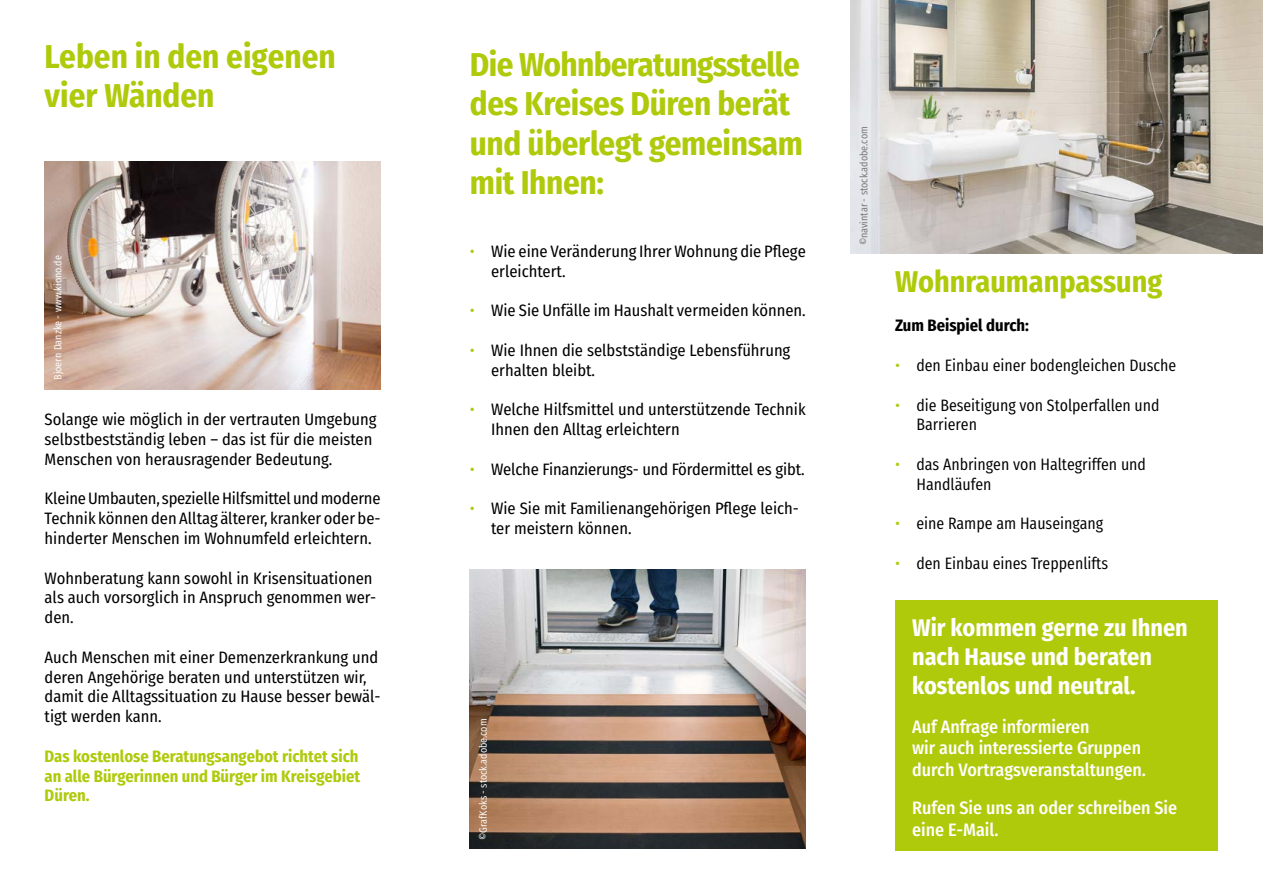
<style>
.page{position:relative;width:1263px;height:893px;background:#fff}
.page>*{position:absolute;margin:0;border:0;box-sizing:border-box;transform-origin:0 0}
.t1{font:700 33px/39.6px "Fira Sans Condensed";letter-spacing:-.01em;color:#afca0b}
.t2{font:700 30px "Fira Sans Condensed";color:#afca0b}
.t3{font:700 24px/28.8px "Fira Sans Condensed";color:#fff}
.t4{font:500 18px/21.6px "Fira Sans Condensed";color:#fff}
.t5{font:16.5px/19.8px "Fira Sans Condensed";color:#000}
.t6{font:16.5px/19.8px "Fira Sans Condensed";color:#000}
.t7{font:700 16.5px/19.8px "Fira Sans Condensed";color:#afca0b;text-align:justify}
.t8{font:700 16.5px "Fira Sans Condensed";color:#000}
.t9{font:10.5px "Fira Sans Condensed";color:#fff}
.t10{font:10.5px "Fira Sans Condensed";color:#757474}
.s1{color:#afca0b}
</style>
<div class="page">
<img style="left:45px;top:162px;width:336px;height:227px">
<img style="left:470px;top:570px;width:336px;height:278px">
<img style="left:850px;top:0;width:413px;height:253px">
<div style="left:895px;top:600px;width:323px;height:250px;background:#afca0b"></div>
<h1 class="t1" style="left:45px;top:34px;width:293px">Leben in den eigenen vier Wänden</h1>
<p class="t9" style="left:48px;top:380px;width:126px;rotate:-90deg">Bjoern Danzke - www.kiono.de</p>
<p class="t5" style="left:45px;top:409px;width:333px">Solange wie möglich in der vertrauten Umgebung selbstbestständig leben – das ist für die meisten<br>Menschen von herausragender Bedeutung.</p>
<p class="t5" style="left:45px;top:488px;width:337px;text-align:justify">Kleine Umbauten, spezielle Hilfsmittel und moderne Technik können den Alltag älterer, kranker oder be&shy;hinderter Menschen im Wohnumfeld erleichtern.</p>
<p class="t5" style="left:45px;top:567px;width:333px">Wohnberatung kann sowohl in Krisensituationen als auch vorsorglich in Anspruch genommen wer&shy;den.</p>
<p class="t5" style="left:45px;top:647px;width:337px">Auch Menschen mit einer Demenzerkrankung und deren Angehörige beraten und unterstützen wir, damit die Alltagssituation zu Hause besser bewäl&shy;tigt werden kann.</p>
<p class="t7" style="left:45px;top:745px;width:317px">Das kostenlose Beratungsangebot richtet sich an alle Bürgerinnen und Bürger im Kreisgebiet Düren.</p>
<h1 class="t1" style="left:470px;top:42px;width:334px">Die Wohnberatungsstelle des Kreises Düren berät und überlegt gemeinsam mit Ihnen:</h1>
<p class="t5" style="left:491px;top:241px;width:316px;text-indent:-21px"><span class="s1">•</span> Wie eine Veränderung Ihrer Wohnung die Pflege erleichtert.</p>
<p class="t5" style="left:470px;top:300px;width:337px"><span class="s1">•</span> Wie Sie Unfälle im Haushalt vermeiden können.</p>
<p class="t5" style="left:491px;top:340px;width:301px;text-indent:-21px"><span class="s1">•</span> Wie Ihnen die selbstständige Lebensführung erhalten bleibt.</p>
<p class="t5" style="left:491px;top:399px;width:316px;text-indent:-21px"><span class="s1">•</span> Welche Hilfsmittel und unterstützende Technik<br>Ihnen den Alltag erleichtern</p>
<p class="t5" style="left:470px;top:458px;width:336px"><span class="s1">•</span> Welche Finanzierungs- und Fördermittel es gibt.</p>
<p class="t5" style="left:491px;top:498px;width:309px;text-indent:-21px"><span class="s1">•</span> Wie Sie mit Familienangehörigen Pflege leich&shy;ter meistern können.</p>
<p class="t9" style="left:474px;top:840px;width:123px;rotate:-90deg">©GrafKoks - stock.adobe.com</p>
<p class="t10" style="left:854px;top:245px;width:121px;rotate:-90deg">©navintar - stock.adobe.com</p>
<h2 class="t2" style="left:895px;top:256px;width:269px">Wohnraumanpassung</h2>
<p class="t8" style="left:895px;top:312px;width:135px">Zum Beispiel durch:</p>
<p class="t6" style="left:895px;top:353px;width:283px"><span class="s1">•</span> den Einbau einer bodengleichen Dusche</p>
<p class="t6" style="left:916px;top:393px;width:245px;text-indent:-21px"><span class="s1">•</span> die Beseitigung von Stolperfallen und<br>Barrieren</p>
<p class="t6" style="left:916px;top:452px;width:231px;text-indent:-21px"><span class="s1">•</span> das Anbringen von Haltegriffen und<br>Handläufen</p>
<p class="t6" style="left:895px;top:512px;width:210px"><span class="s1">•</span> eine Rampe am Hauseingang</p>
<p class="t6" style="left:895px;top:551px;width:215px"><span class="s1">•</span> den Einbau eines Treppenlifts</p>
<h3 class="t3" style="left:912px;top:612px;width:277px">Wir kommen gerne zu Ihnen nach Hause und beraten kostenlos und neutral.</h3>
<p class="t4" style="left:912px;top:715px;width:235px">Auf Anfrage informieren<br>wir auch interessierte Gruppen durch Vortragsveranstaltungen.</p>
<p class="t4" style="left:912px;top:796px;width:267px">Rufen Sie uns an oder schreiben Sie eine E-Mail.</p>
</div>
